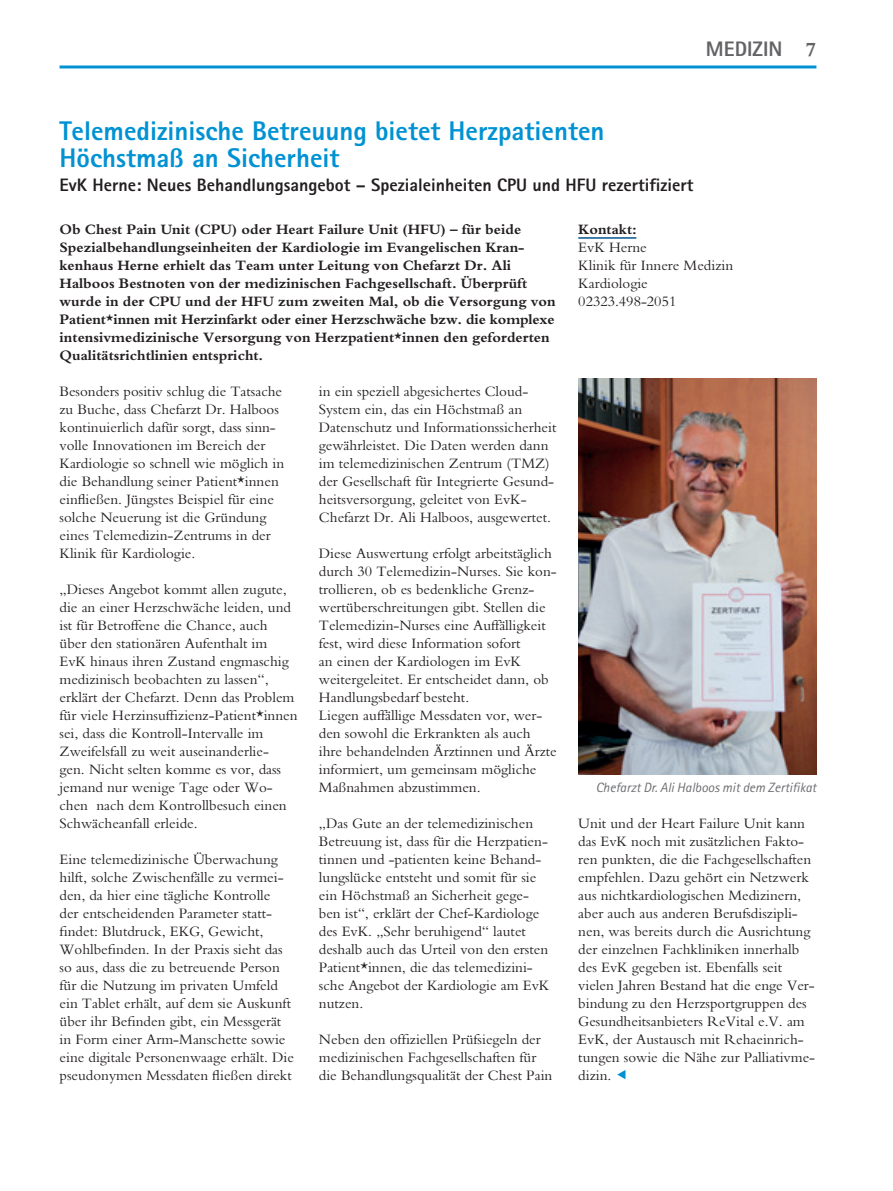
<style>
.page{position:relative;width:893px;height:1191px;background:#fff}
.page>*{position:absolute;margin:0;border:0;box-sizing:border-box;transform-origin:0 0}
.t1{font:800 27px/27px "Rotis Sans Serif";color:#0092d2}
.t2{font:800 21px "Rotis Sans Serif";color:#636366}
.t3{font:700 21px "M Bembo";color:#636366}
.t4{font:800 18px "Rotis Sans Serif";color:#231f20}
.t5{font:15px/18px "M Bembo";color:#231f20}
.t6{font:700 15px/18px "M Bembo";color:#231f20}
.t7{font:italic 13.5px "Rotis Sans Serif";color:#6c6d70}
</style>
<div class="page">
<hr style="left:60px;top:65px;width:756px;height:3px;background:#0092d2">
<hr style="left:578px;top:237px;width:58px;height:2px;background:#005592">
<img style="left:578px;top:378px;width:238px;height:396px">
<p class="t2" style="left:706px;top:36px;width:78px">MEDIZIN</p>
<p class="t3" style="left:806px;top:38px;width:12px">7</p>
<p class="t1" style="left:60px;top:117px;width:546px">Telemedizinische Betreuung bietet Herzpatienten<br>Höchstmaß an Sicherheit</p>
<p class="t4" style="left:60px;top:174px;width:636px">EvK Herne: Neues Behandlungsangebot – Spezialeinheiten CPU und HFU rezertifiziert</p>
<p class="t6" style="left:60px;top:220px;width:498px">Ob Chest Pain Unit (CPU) oder Heart Failure Unit (HFU) – für beide Spezialbehandlungseinheiten der Kardiologie im Evangelischen Kran&shy;kenhaus Herne erhielt das Team unter Leitung von Chefarzt Dr. Ali Halboos Bestnoten von der medizinischen Fachgesellschaft. Überprüft wurde in der CPU und der HFU zum zweiten Mal, ob die Versorgung von Patient*innen mit Herzinfarkt oder einer Herzschwäche bzw. die komplexe intensivmedizinische Versorgung von Herzpatient*innen den geforderten Qualitätsrichtlinien entspricht.</p>
<p class="t5" style="left:60px;top:382px;width:226px">Besonders positiv schlug die Tatsache zu Buche, dass Chefarzt Dr. Halboos kontinuierlich dafür sorgt, dass sinn&shy;volle Innovationen im Bereich der Kardiologie so schnell wie möglich in die Behandlung seiner Patient*innen einfließen. Jüngstes Beispiel für eine solche Neuerung ist die Gründung eines Telemedizin-Zentrums in der Klinik für Kardiologie.</p>
<p class="t5" style="left:60px;top:580px;width:240px">„Dieses Angebot kommt allen zugute, die an einer Herzschwäche leiden, und ist für Betroffene die Chance, auch über den stationären Aufenthalt im EvK hinaus ihren Zustand engmaschig medizinisch beobachten zu lassen“, erklärt der Chefarzt. Denn das Problem für viele Herzinsuffizienz-Patient*innen sei, dass die Kontroll-Intervalle im Zweifelsfall zu weit auseinanderlie&shy;gen. Nicht selten komme es vor, dass jemand nur wenige Tage oder Wo&shy;chen nach dem Kontrollbesuch einen Schwächeanfall erleide.</p>
<p class="t5" style="left:60px;top:850px;width:236px">Eine telemedizinische Überwachung hilft, solche Zwischenfälle zu vermei&shy;den, da hier eine tägliche Kontrolle<br>der entscheidenden Parameter statt&shy;findet: Blutdruck, EKG, Gewicht, Wohlbefinden. In der Praxis sieht das so aus, dass die zu betreuende Person für die Nutzung im privaten Umfeld ein Tablet erhält, auf dem sie Auskunft über ihr Befinden gibt, ein Messgerät in Form einer Arm-Manschette sowie eine digitale Personenwaage erhält. Die pseudonymen Messdaten fließen direkt</p>
<p class="t6" style="left:578px;top:220px;width:60px">Kontakt:</p>
<p class="t5" style="left:578px;top:238px;width:70px">EvK Herne</p>
<p class="t5" style="left:578px;top:256px;width:156px">Klinik für Innere Medizin</p>
<p class="t5" style="left:578px;top:274px;width:71px">Kardiologie</p>
<p class="t5" style="left:578px;top:292px;width:100px">02323.498-2051</p>
<p class="t5" style="left:319px;top:382px;width:239px">in ein speziell abgesichertes Cloud-System ein, das ein Höchstmaß an Datenschutz und Informationssicherheit gewährleistet. Die Daten werden dann im telemedizinischen Zentrum (TMZ) der Gesellschaft für Integrierte Gesund&shy;heitsversorgung, geleitet von EvK-Chefarzt Dr. Ali Halboos, ausgewertet.</p>
<p class="t5" style="left:319px;top:544px;width:239px">Diese Auswertung erfolgt arbeitstäglich durch 30 Telemedizin-Nurses. Sie kon&shy;trollieren, ob es bedenkliche Grenz&shy;wertüberschreitungen gibt. Stellen die Telemedizin-Nurses eine Auffälligkeit fest, wird diese Information sofort<br>an einen der Kardiologen im EvK weitergeleitet. Er entscheidet dann, ob Handlungsbedarf besteht.</p>
<p class="t5" style="left:319px;top:706px;width:239px">Liegen auffällige Messdaten vor, wer&shy;den sowohl die Erkrankten als auch ihre behandelnden Ärztinnen und Ärzte informiert, um gemeinsam mögliche Maßnahmen abzustimmen.</p>
<p class="t5" style="left:319px;top:814px;width:232px">„Das Gute an der telemedizinischen Betreuung ist, dass für die Herzpatien&shy;tinnen und -patienten keine Behand&shy;lungslücke entsteht und somit für sie ein Höchstmaß an Sicherheit gege&shy;ben ist“, erklärt der Chef-Kardiologe des EvK. „Sehr beruhigend“ lautet deshalb auch das Urteil von den ersten Patient*innen, die das telemedizini&shy;sche Angebot der Kardiologie am EvK nutzen.</p>
<p class="t5" style="left:319px;top:1030px;width:235px">Neben den offiziellen Prüfsiegeln der medizinischen Fachgesellschaften für die Behandlungsqualität der Chest Pain</p>
<p class="t7" style="left:596px;top:779px;width:222px">Chefarzt Dr. Ali Halboos mit dem Zertifikat</p>
<p class="t5" style="left:578px;top:814px;width:238px">Unit und der Heart Failure Unit kann das EvK noch mit zusätzlichen Fakto&shy;ren punkten, die die Fachgesellschaften empfehlen. Dazu gehört ein Netzwerk aus nichtkardiologischen Medizinern, aber auch aus anderen Berufsdiszipli&shy;nen, was bereits durch die Ausrichtung der einzelnen Fachkliniken innerhalb des EvK gegeben ist. Ebenfalls seit vielen Jahren Bestand hat die enge Ver&shy;bindung zu den Herzsportgruppen des Gesundheitsanbieters ReVital e.V. am EvK, der Austausch mit Rehaeinrich&shy;tungen sowie die Nähe zur Palliativme&shy;dizin.</p>
</div>
